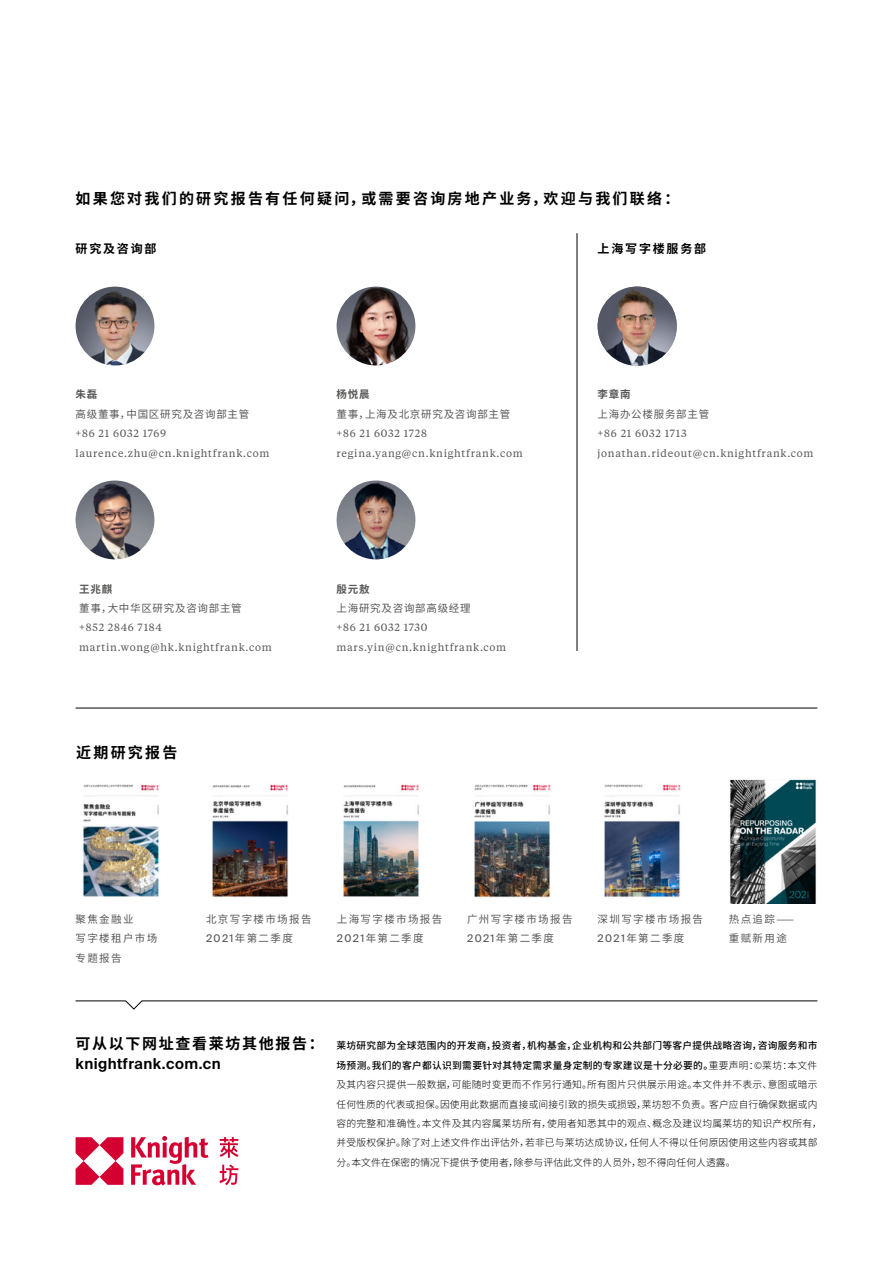
<style>
.page{position:relative;width:893px;height:1263px;background:#fff}
.page>*{position:absolute;margin:0;border:0;box-sizing:border-box;transform-origin:0 0}
.t1{font:700 15px "Noto Sans CJ Ksc";letter-spacing:.15em;color:#000}
.t2{font:600 15px "Suisse Intl";letter-spacing:.03em;color:#000}
.t3{font:700 15px "Noto Sans CJ Ksc";letter-spacing:.11em;color:#000}
.t4{font:700 12px "Noto Sans CJ Ksc";letter-spacing:.15em;color:#000}
.t5{font:10.5px/19.4px "Tiempos Text";letter-spacing:.07em;color:#575756}
.t6{font:10.5px/19.4px "Noto Sans CJ Ksc";letter-spacing:.13em;color:#575756}
.t7{font:10.5px "Noto Sans CJ Ksc";letter-spacing:.07em;color:#575756}
.t8{font:700 10.5px "Noto Sans CJ Ksc";letter-spacing:.07em;color:#575756}
.t9{font:300 9.75px/19.5px "Noto Sans CJ Ksc";letter-spacing:.015em;color:#000}
.s1{font-family:"Suisse Intl"}
.s2{font-weight:500}
</style>
<div class="page">
<svg style="left:76px;top:1137px;width:47px;height:48px"></svg>
<svg style="left:131px;top:1136px;width:77px;height:49px"></svg>
<svg style="left:220px;top:1137px;width:18px;height:21px"></svg>
<svg style="left:220px;top:1164px;width:18px;height:21px"></svg>
<svg style="left:75px;top:1000px;width:743px;height:10px"></svg>
<img style="left:730px;top:779px;width:86px;height:124px">
<hr style="left:76px;top:708px;width:741px;height:1px;background:#000">
<hr style="left:577px;top:233px;width:1px;height:418px;background:#000">
<img style="left:598px;top:287px;width:79px;height:79px;border-radius:39px">
<img style="left:76px;top:480px;width:78px;height:79px;border-radius:39px">
<img style="left:337px;top:480px;width:78px;height:79px;border-radius:39px">
<img style="left:337px;top:287px;width:78px;height:78px;border-radius:39px">
<img style="left:76px;top:287px;width:78px;height:78px;border-radius:39px">
<img style="left:212px;top:784px;width:77px;height:113px">
<img style="left:82px;top:784px;width:77px;height:113px">
<img style="left:343px;top:784px;width:76px;height:113px">
<img style="left:474px;top:784px;width:77px;height:114px">
<img style="left:604px;top:784px;width:77px;height:114px">
<h1 class="t1" style="left:76px;top:190px;width:605px">如果您对我们的研究报告有任何疑问，或需要咨询房地产业务，欢迎与我们联络：</h1>
<p class="t4" style="left:76px;top:241px;width:83px">研究及咨询部</p>
<p class="t4" style="left:598px;top:241px;width:110px">上海写字楼服务部</p>
<p class="t8" style="left:76px;top:388px;width:23px">朱磊</p>
<p class="t7" style="left:76px;top:408px;width:175px">高级董事，中国区研究及咨询部主管</p>
<p class="t5" style="left:76px;top:423px;width:195px">+86 21 6032 1769 laurence.zhu@cn.knightfrank.com</p>
<p class="t8" style="left:79px;top:583px;width:34px">王兆麒</p>
<p class="t7" style="left:79px;top:602px;width:164px">董事，大中华区研究及咨询部主管</p>
<p class="t5" style="left:79px;top:617px;width:194px">+852 2846 7184 martin.wong@hk.knightfrank.com</p>
<h1 class="t1" style="left:76px;top:744px;width:103px">近期研究报告</h1>
<p class="t8" style="left:337px;top:389px;width:34px">杨悦晨</p>
<p class="t7" style="left:337px;top:408px;width:175px">董事，上海及北京研究及咨询部主管</p>
<p class="t5" style="left:337px;top:423px;width:188px">+86 21 6032 1728 regina.yang@cn.knightfrank.com</p>
<p class="t8" style="left:337px;top:583px;width:34px">殷元敖</p>
<p class="t7" style="left:337px;top:602px;width:136px">上海研究及咨询部高级经理</p>
<p class="t5" style="left:337px;top:618px;width:171px">+86 21 6032 1730 mars.yin@cn.knightfrank.com</p>
<p class="t8" style="left:598px;top:389px;width:34px">李章南</p>
<p class="t7" style="left:598px;top:408px;width:113px">上海办公楼服务部主管</p>
<p class="t5" style="left:598px;top:423px;width:217px">+86 21 6032 1713 jonathan.rideout@cn.knightfrank.com</p>
<p class="t6" style="left:76px;top:910px;width:83px">聚焦金融业<br>写字楼租户市场专题报告</p>
<p class="t6" style="left:206px;top:909px;width:107px">北京写字楼市场报告<br><span class="s1">2021</span>年第二季度</p>
<p class="t6" style="left:337px;top:910px;width:107px">上海写字楼市场报告<br><span class="s1">2021</span>年第二季度</p>
<p class="t6" style="left:467px;top:910px;width:107px">广州写字楼市场报告<br><span class="s1">2021</span>年第二季度</p>
<p class="t6" style="left:598px;top:910px;width:107px">深圳写字楼市场报告<br><span class="s1">2021</span>年第二季度</p>
<p class="t6" style="left:729px;top:910px;width:67px">热点追踪——重赋新用途</p>
<h1 class="t3" style="left:76px;top:1035px;width:250px">可从以下网址查看莱坊其他报告：</h1>
<h1 class="t2" style="left:76px;top:1055px;width:147px">knightfrank.com.cn</h1>
<p class="t9" style="left:337px;top:1036px;width:487px"><span class="s2">莱坊研究部为全球范围内的开发商，投资者，机构基金，企业机构和公共部门等客户提供战略咨询，咨询服务和市场预测。我们的客户都认识到需要针对其特定需求量身定制的专家建议是十分必要的。</span>重要声明：©莱坊：本文件及其内容只提供一般数据，可能随时变更而不作另行通知。所有图片只供展示用途。本文件并不表示、意图或暗示任何性质的代表或担保。因使用此数据而直接或间接引致的损失或损毁，莱坊恕不负责。客户应自行确保数据或内容的完整和准确性。本文件及其内容属莱坊所有，使用者知悉其中的观点、概念及建议均属莱坊的知识产权所有，并受版权保护。除了对上述文件作出评估外，若非已与莱坊达成协议，任何人不得以任何原因使用这些内容或其部分。本文件在保密的情况下提供予使用者，除参与评估此文件的人员外，恕不得向任何人透露。</p>
</div>
